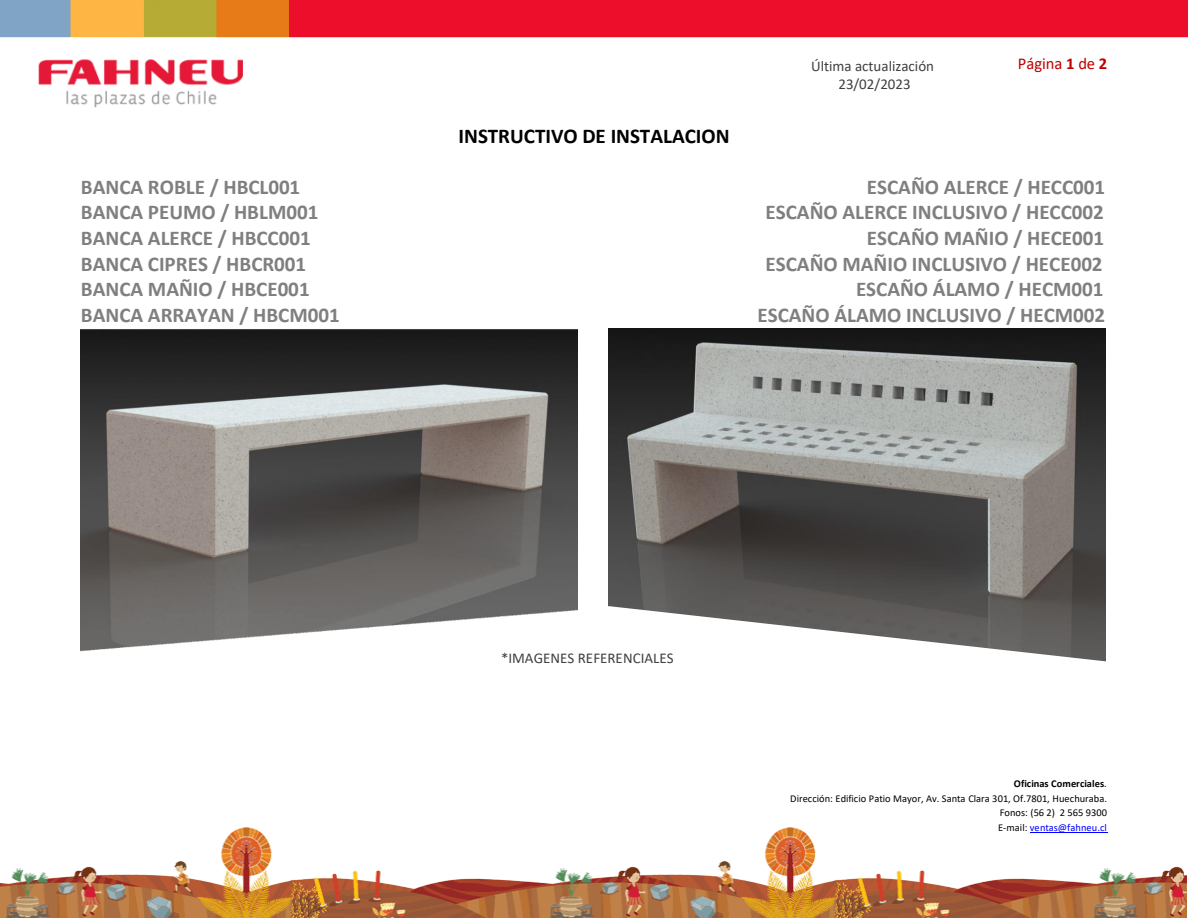
<style>
.page{position:relative;width:1188px;height:918px;background:#fff}
.page>*{position:absolute;margin:0;border:0;box-sizing:border-box;transform-origin:0 0}
.t1{font:700 21px "Calibri";color:#7f7f7f}
.t2{font:700 21px "Calibri";color:#7f7f7f}
.t3{font:700 21px "Calibri";color:#000}
.t4{font:16.5px "Calibri";color:#c00000}
.t5{font:15px/18.3px "Calibri";color:#404040;text-align:center}
.t6{font:10.5px/14.7px "Calibri";letter-spacing:.005em;color:#000;text-align:right}
.s1{font-weight:700}
.s2{font-style:inherit}
.s3{color:#00f}
</style>
<div class="page">
<img style="left:0;top:827px;width:1187px;height:91px">
<img style="left:0;top:0;width:1188px;height:108px">
<hr style="left:1030px;top:832px;width:77px;height:1px;background:#00f">
<img style="left:81px;top:329px;width:496px;height:323px">
<img style="left:758px;top:56px;width:230px;height:37px">
<img style="left:609px;top:329px;width:496px;height:275px">
<svg style="left:608px;top:604px;width:498px;height:58px"></svg>
<img style="left:472px;top:649px;width:230px;height:13px">
<p class="t3" style="left:459px;top:121px;width:273px">INSTRUCTIVO DE INSTALACION</p>
<p class="t5" style="left:811px;top:56px;width:124px">Última actualización<br>23/02/2023</p>
<p class="t4" style="left:1018px;top:52px;width:91px">Página <span class="s1">1</span> de <span class="s1">2</span></p>
<p class="t1" style="left:81px;top:172px;width:221px">BANCA ROBLE / HBCL001</p>
<p class="t1" style="left:867px;top:172px;width:240px">ESCAÑO ALERCE / HECC001</p>
<p class="t1" style="left:81px;top:198px;width:239px">BANCA PEUMO / HBLM001</p>
<p class="t1" style="left:766px;top:198px;width:340px">ESCAÑO ALERCE INCLUSIVO / HECC002</p>
<p class="t1" style="left:81px;top:223px;width:231px">BANCA ALERCE / HBCC001</p>
<p class="t1" style="left:867px;top:223px;width:239px">ESCAÑO MAÑIO / HECE001</p>
<p class="t1" style="left:81px;top:249px;width:227px">BANCA CIPRES / HBCR001</p>
<p class="t1" style="left:766px;top:249px;width:338px">ESCAÑO MAÑIO INCLUSIVO / HECE002</p>
<p class="t1" style="left:81px;top:274px;width:230px">BANCA MAÑIO / H<span class="s2">BC</span>E001</p>
<p class="t2" style="left:856px;top:274px;width:249px">ESCAÑO ÁLAMO / HECM001</p>
<p class="t1" style="left:81px;top:300px;width:260px">BANCA ARRAYAN / HBCM001</p>
<p class="t2" style="left:758px;top:300px;width:349px">ESCAÑO ÁLAMO INCLUSIVO / HECM002</p>
<p class="t5" style="left:501px;top:649px;width:174px">*IMAGENES REFERENCIALES</p>
<p class="t6" style="left:790px;top:776px;width:318px"><span class="s1">Oficinas Comerciales</span>.<br>Dirección: Edificio Patio Mayor, Av. Santa Clara 301, Of.7801, Huechuraba.<br>Fonos: (56 2) 2 565 9300<br>E-mail: <span class="s3">ventas@fahneu.cl</span></p>
</div>
